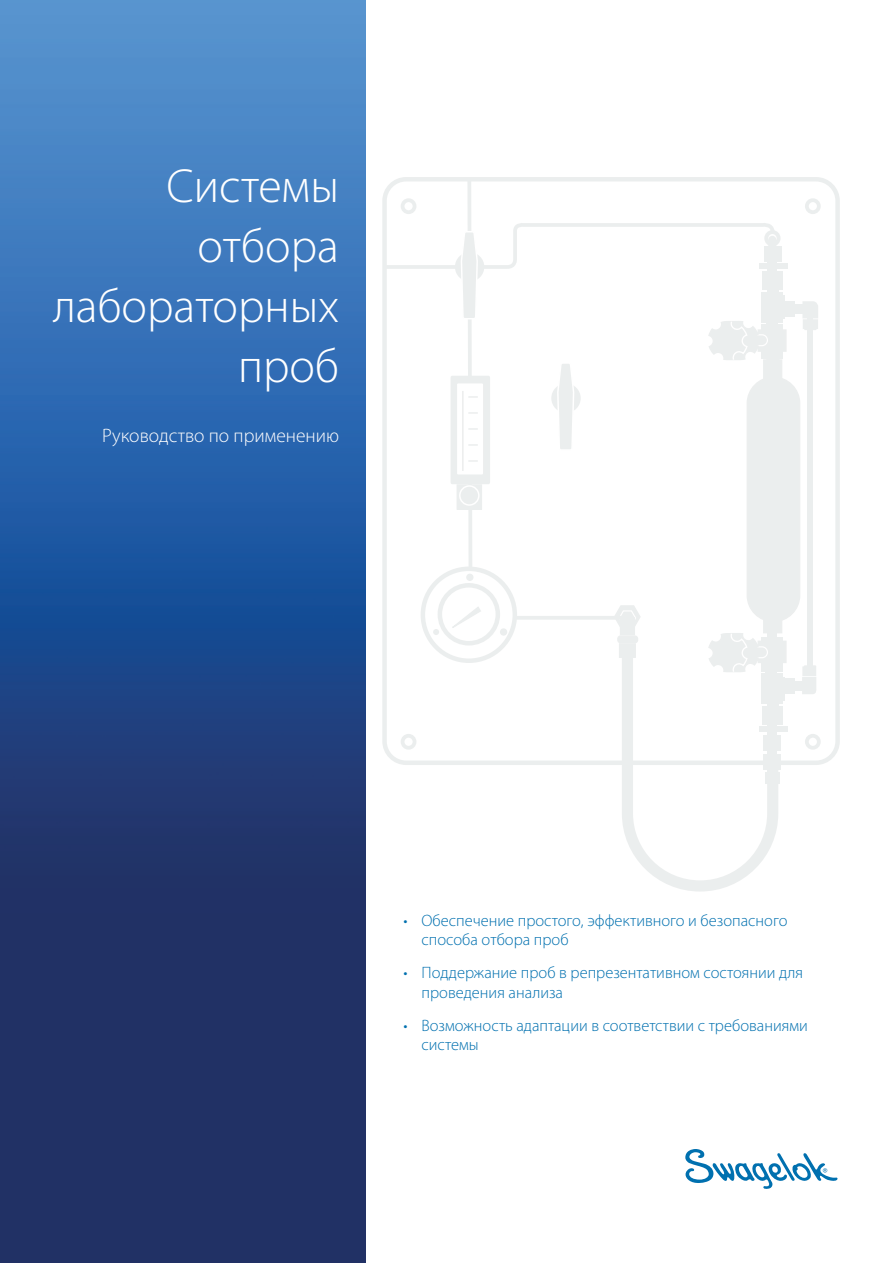
<style>
.page{position:relative;width:893px;height:1263px;background:#fff}
.page>*{position:absolute;margin:0;border:0;box-sizing:border-box;transform-origin:0 0}
.t1{font:300 48px/60px "Myriad Pro";color:#fff;text-align:right}
.t2{font:300 19.5px "Myriad Pro";color:#fff}
.t3{font:300 16.5px/19.5px "Myriad Pro";color:#0070af}
</style>
<div class="page">
<img style="left:0;top:0;width:365px;height:1263px">
<svg style="left:685px;top:1149px;width:152px;height:40px"></svg>
<div style="left:764px;top:230px;width:16px;height:16px;border:4px solid #dfe3e3;border-radius:50%"></div>
<svg style="left:387px;top:182px;width:390px;height:382px"></svg>
<div style="left:382px;top:177px;width:458px;height:588px;border:4px solid #dfe3e3;border-radius:22px"></div>
<div style="left:758px;top:329px;width:29px;height:23px;background:#ebeeee"></div>
<div style="left:758px;top:641px;width:29px;height:22px;background:#ebeeee"></div>
<div style="left:759px;top:726px;width:28px;height:6px;background:#ebeeee"></div>
<svg style="left:802px;top:665px;width:14px;height:29px"></svg>
<div style="left:784px;top:678px;width:11px;height:16px;background:#ebeeee"></div>
<div style="left:779px;top:681px;width:26px;height:10px;background:#ebeeee"></div>
<svg style="left:421px;top:564px;width:96px;height:99px"></svg>
<div style="left:500px;top:628px;width:7px;height:8px;border:1px solid #dfe3e3;border-radius:50%"></div>
<div style="left:747px;top:377px;width:53px;height:244px;background:#ebeeee;border-radius:26px"></div>
<div style="left:747px;top:376px;width:53px;height:246px;border:1px solid #dfe3e3;border-radius:26px"></div>
<div style="left:763px;top:359px;width:19px;height:22px;background:#ebeeee"></div>
<div style="left:762px;top:324px;width:21px;height:34px;background:#ebeeee"></div>
<div style="left:762px;top:271px;width:21px;height:18px;background:#ebeeee"></div>
<div style="left:761px;top:292px;width:22px;height:30px;background:#ebeeee"></div>
<div style="left:764px;top:246px;width:17px;height:16px;background:#ebeeee"></div>
<div style="left:759px;top:264px;width:29px;height:5px;background:#ebeeee"></div>
<div style="left:767px;top:287px;width:12px;height:10px;background:#ebeeee"></div>
<div style="left:766px;top:319px;width:12px;height:10px;background:#ebeeee"></div>
<div style="left:766px;top:354px;width:14px;height:11px;background:#ebeeee"></div>
<div style="left:767px;top:253px;width:10px;height:35px;background:#ebeeee"></div>
<div style="left:745px;top:334px;width:23px;height:12px;border:1px solid #fff;border-radius:5px"></div>
<svg style="left:707px;top:320px;width:53px;height:53px"></svg>
<svg style="left:613px;top:604px;width:171px;height:287px"></svg>
<div style="left:774px;top:295px;width:11px;height:23px;background:#ebeeee"></div>
<div style="left:807px;top:312px;width:6px;height:357px;background:#ebeeee"></div>
<svg style="left:802px;top:301px;width:16px;height:29px"></svg>
<div style="left:785px;top:302px;width:10px;height:15px;background:#ebeeee"></div>
<div style="left:780px;top:304px;width:26px;height:10px;background:#ebeeee"></div>
<div style="left:551px;top:383px;width:30px;height:30px;background:#ebeeee;border-radius:50%"></div>
<svg style="left:556px;top:361px;width:19px;height:90px"></svg>
<div style="left:455px;top:252px;width:29px;height:30px;background:#ebeeee;border-radius:50%"></div>
<svg style="left:460px;top:230px;width:19px;height:90px"></svg>
<div style="left:403px;top:200px;width:12px;height:12px;background:#fff;border-radius:50%"></div>
<div style="left:401px;top:198px;width:15px;height:16px;border:4px solid #dfe3e3;border-radius:50%"></div>
<div style="left:805px;top:198px;width:16px;height:16px;border:4px solid #dfe3e3;border-radius:50%"></div>
<div style="left:401px;top:734px;width:15px;height:16px;border:4px solid #dfe3e3;border-radius:50%"></div>
<div style="left:805px;top:734px;width:16px;height:16px;border:4px solid #dfe3e3;border-radius:50%"></div>
<div style="left:451px;top:376px;width:38px;height:107px;background:#ebeeee"></div>
<div style="left:451px;top:376px;width:39px;height:108px;border:2px solid #dfe3e3"></div>
<div style="left:457px;top:383px;width:26px;height:91px;background:#fff"></div>
<hr style="left:462px;top:391px;width:2px;height:80px;background:#dfe3e3">
<svg style="left:468px;top:396px;width:10px;height:2px"></svg>
<svg style="left:468px;top:412px;width:10px;height:2px"></svg>
<svg style="left:468px;top:428px;width:10px;height:2px"></svg>
<svg style="left:468px;top:444px;width:10px;height:2px"></svg>
<svg style="left:468px;top:460px;width:10px;height:2px"></svg>
<div style="left:460px;top:486px;width:19px;height:19px;background:#ebeeee;border-radius:50%"></div>
<div style="left:459px;top:485px;width:21px;height:21px;border:2px solid #fff;border-radius:50%"></div>
<hr style="left:515px;top:616px;width:108px;height:4px;background:#ebeeee">
<div style="left:768px;top:236px;width:8px;height:22px;background:#ebeeee;border-radius:4px"></div>
<h1 class="t1" style="left:53px;top:156px;width:288px">Системы отбора лабораторных проб</h1>
<p class="t2" style="left:102px;top:424px;width:238px">Руководство по применению</p>
<p class="t3" style="left:422px;top:910px;width:367px;text-indent:-18px">• Обеспечение простого, эффективного и безопасного способа отбора проб</p>
<p class="t3" style="left:422px;top:963px;width:383px;text-indent:-18px">• Поддержание проб в репрезентативном состоянии для проведения анализа</p>
<p class="t3" style="left:422px;top:1015px;width:388px;text-indent:-18px">• Возможность адаптации в соответствии с требованиями системы</p>
</div>
